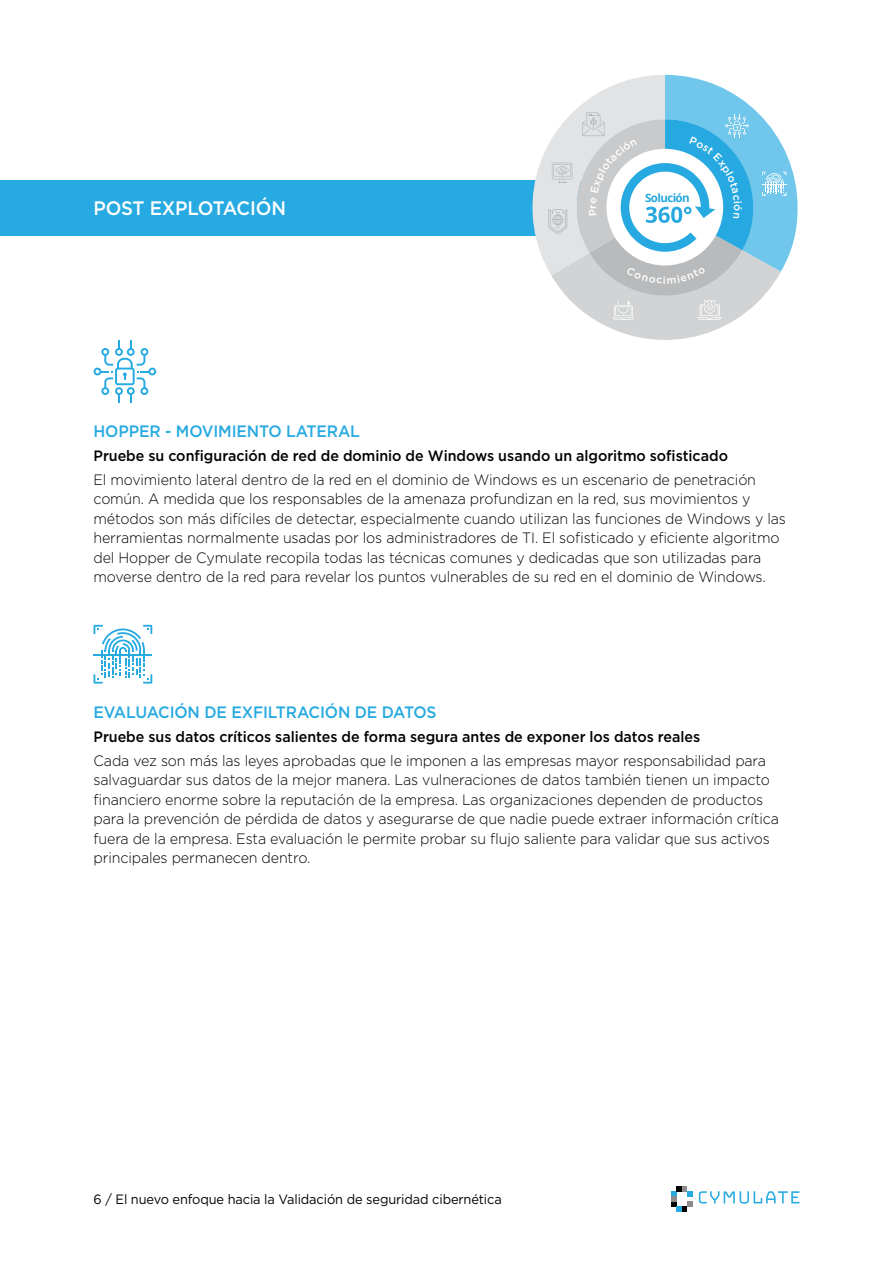
<style>
.page{position:relative;width:893px;height:1263px;background:#fff}
.page>*{position:absolute;margin:0;border:0;box-sizing:border-box;transform-origin:0 0}
.t1{font:500 19.5px "Gotham";letter-spacing:-.01em;color:#fff;scale:.95 1}
.t2{font:500 16.5px "Gotham";letter-spacing:-.01em;color:#27aae1;scale:.95 1}
.t3{font:300 15px/19.5px "Gotham";letter-spacing:-.01em;color:#000;scale:.95 1}
.t4{font:500 15px "Gotham";color:#000;scale:.95 1}
.t5{font:13.5px "Gotham";letter-spacing:-.01em;color:#000;scale:.95 1}
.t6{font:700 11.55px "Open Sans";letter-spacing:-.05em;color:#26a8e0}
</style>
<div class="page">
<svg style="left:672px;top:1186px;width:20px;height:25px"></svg>
<svg style="left:699px;top:1191px;width:100px;height:13px"></svg>
<svg style="left:94px;top:340px;width:62px;height:63px"></svg>
<div style="left:0;top:180px;width:675px;height:55px;background:#27aae1"></div>
<svg style="left:94px;top:625px;width:58px;height:59px"></svg>
<svg style="left:514px;top:75px;width:284px;height:265px"></svg>
<h1 class="t1" style="left:94px;top:196px;width:204px">POST EXPLOTACIÓN</h1>
<p class="t6" style="left:645px;top:190px;width:46px">Solución</p>
<p class="t2" style="left:94px;top:421px;width:282px">HOPPER - MOVIMIENTO LATERAL</p>
<p class="t4" style="left:94px;top:446px;width:669px">Pruebe su configuración de red de dominio de Windows usando un algoritmo sofisticado</p>
<p class="t3" style="left:94px;top:469px;width:730px">El movimiento lateral dentro de la red en el dominio de Windows es un escenario de penetración común A. medida que los responsables de la amenaza profundizan en la red, sus movimientos y métodos son más difíciles de detectar, especialmente cuando utilizan las funciones de Windows y las herramientas normalmente usadas por los administradores de TI. El sofisticado y eficiente algoritmo del Hopper de Cymulate recopila todas las técnicas comunes y dedicadas que son utilizadas para moverse dentro de la red para revelar los puntos vulnerables de su red en el dominio de Windows.</p>
<p class="t2" style="left:94px;top:701px;width:362px">EVALUACIÓN DE EXFILTRACIÓN DE DATOS</p>
<p class="t4" style="left:94px;top:727px;width:640px">Pruebe sus datos críticos salientes de forma segura antes de exponer los datos reales</p>
<p class="t3" style="left:94px;top:750px;width:723px">Cada vez son más las leyes aprobadas que le imponen a las empresas mayor responsabilidad para salvaguardar sus datos de la mejor manera. Las vulneraciones de datos también tienen un impacto financiero enorme sobre la reputación de la empresa. Las organizaciones dependen de productos para la prevención de pérdida de datos y asegurarse de que nadie puede extraer información crítica fuera de la empresa. Esta evaluación le permite probar su flujo saliente para validar que sus activos principales permanecen dentro.</p>
<p class="t5" style="left:94px;top:1190px;width:431px">6 / El nuevo enfoque hacia la Validación de seguridad cibernética</p>
</div>
